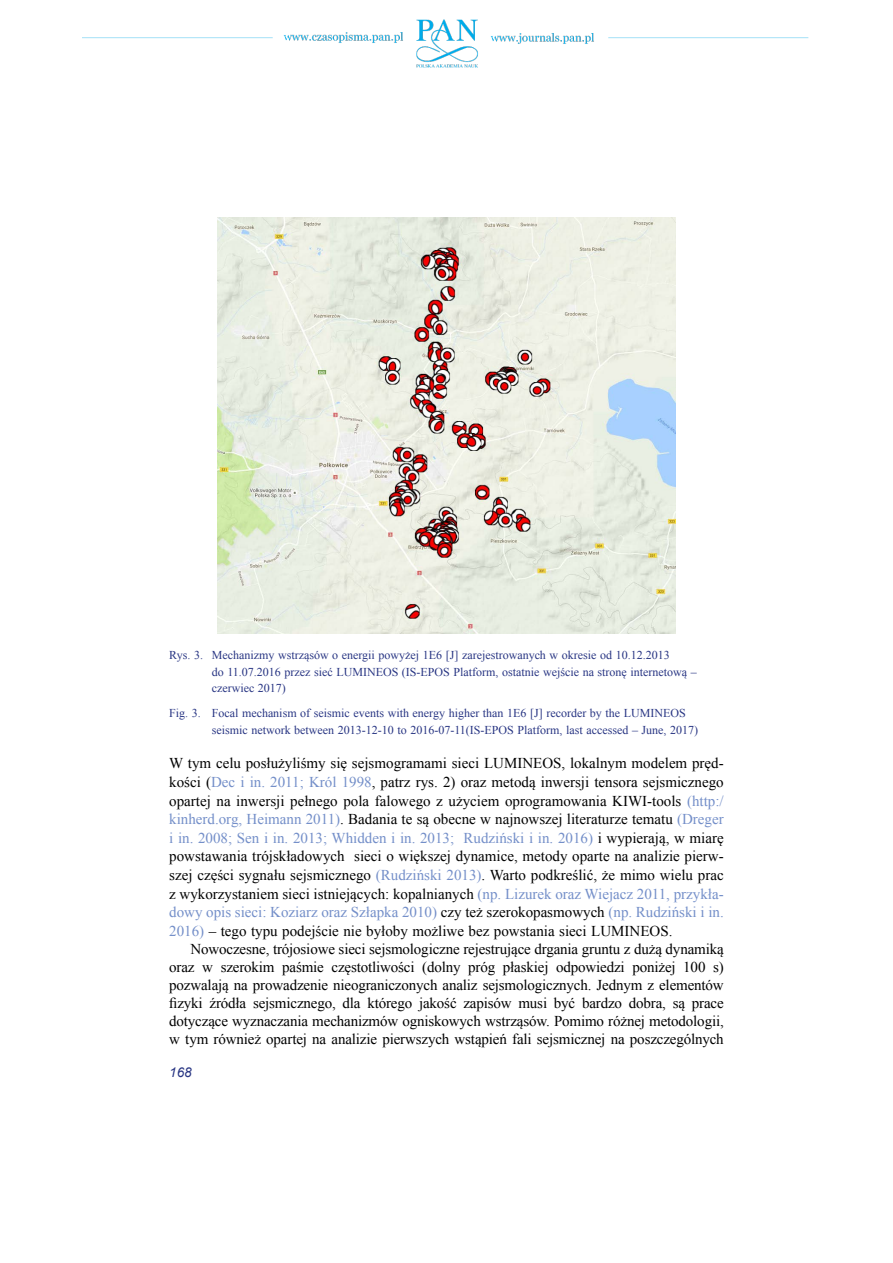
<style>
.page{position:relative;width:893px;height:1263px;background:#fff}
.page>*{position:absolute;margin:0;border:0;box-sizing:border-box;transform-origin:0 0}
.t1{font:15px/18.6px "Times New Roman";letter-spacing:-.005em;color:#000;text-align:justify}
.t2{font:italic 13.5px "Arial";color:#283583}
.t3{font:12px/16.5px "Times New Roman";color:#283583}
.s1{color:#748fc9}
</style>
<div class="page">
<img style="left:82px;top:19px;width:727px;height:49px">
<img style="left:217px;top:218px;width:458px;height:415px">
<p class="t3" style="left:212px;top:647px;width:486px;text-indent:-43px">Rys. 3. Mechanizmy wstrząsów o energii powyżej 1E6 [J] zarejestrowanych w okresie od 10.12.2013<br>do 11.07.2016 przez sieć LUMINEOS (IS-EPOS Platform, ostatnie wejście na stronę internetową – czerwiec 2017)</p>
<p class="t3" style="left:212px;top:705px;width:488px;text-indent:-43px">Fig. 3. Focal mechanism of seismic events with energy higher than 1E6 [J] recorder by the LUMINEOS seismic network between 2013-12-10 to 2016-07-11(IS-EPOS Platform, last accessed – June, 2017)</p>
<p class="t1" style="left:169px;top:754px;width:556px">W tym celu posłużyliśmy się sejsmogramami sieci LUMINEOS, lokalnym modelem pręd&shy;kości (<span class="s1">Dec i in. 2011; Król 1998</span>, patrz rys. 2) oraz metodą inwersji tensora sejsmicznego opartej na inwersji pełnego pola falowego z użyciem oprogramowania KIWI-tools <span class="s1">(http:/ kinherd.org, Heimann 2011)</span>. Badania te są obecne w najnowszej literaturze tematu <span class="s1">(Dreger i in. 2008; Sen i in. 2013; Whidden i in. 2013; Rudziński i in. 2016)</span> i wypierają, w miarę powstawania trójskładowych sieci o większej dynamice, metody oparte na analizie pierw&shy;szej części sygnału sejsmicznego <span class="s1">(Rudziński 2013)</span>. Warto podkreślić, że mimo wielu prac z wykorzystaniem sieci istniejących: kopalnianych <span class="s1">(np. Lizurek oraz Wiejacz 2011, przykła&shy;dowy opis sieci: Koziarz oraz Szłapka 2010)</span> czy też szerokopasmowych <span class="s1">(np. Rudziński i in.<br>2016)</span> – tego typu podejście nie byłoby możliwe bez powstania sieci LUMINEOS.</p>
<p class="t1" style="left:169px;top:939px;width:556px;line-height:18px;text-indent:21px">Nowoczesne, trójosiowe sieci sejsmologiczne rejestrujące drgania gruntu z dużą dynamiką oraz w szerokim paśmie częstotliwości (dolny próg płaskiej odpowiedzi poniżej 100 s) pozwalają na prowadzenie nieograniczonych analiz sejsmologicznych. Jednym z elementów fizyki źródła sejsmicznego, dla którego jakość zapisów musi być bardzo dobra, są prace dotyczące wyznaczania mechanizmów ogniskowych wstrząsów. Pomimo różnej metodologii, w tym również opartej na analizie pierwszych wstąpień fali sejsmicznej na poszczególnych</p>
<p class="t2" style="left:169px;top:1064px;width:24px">168</p>
</div>
